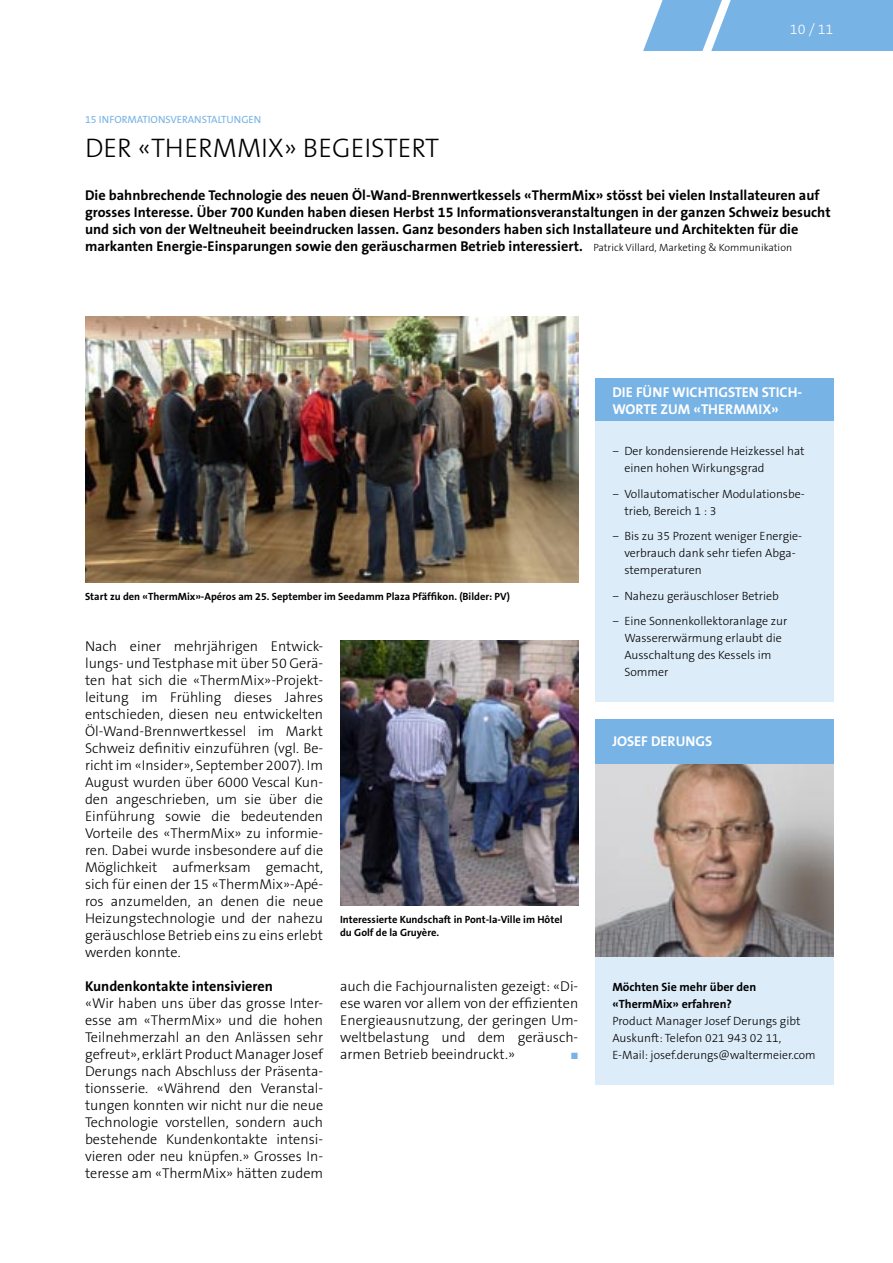
<style>
.page{position:relative;width:893px;height:1263px;background:#fff}
.page>*{position:absolute;margin:0;border:0;box-sizing:border-box;transform-origin:0 0}
.t1{font:300 27px "The Sans B3";color:#000}
.t2{font:300 14.25px/17px "The Sans B3";color:#000;text-align:justify}
.t3{font:700 14.25px/17px "The Sans B7";color:#000}
.t4{font:700 14.25px "The Sans B7";color:#fff}
.t5{font:300 14.25px "The Sans B3";color:#fff}
.t6{font:300 12px/17px "The Sans B3";color:#000}
.t7{font:700 12px/17px "The Sans B7";color:#000}
.t8{font:700 10.5px/12.8px "The Sans B7";color:#000}
.t9{font:10.5px "The Sans B5 Plain";color:#78b3e5}
.t10{font:9px "Zapf Dingbats";color:#78b3e5}
.s1{font-family:"The Sans B3";font-weight:300;font-size:10.5px}
</style>
<div class="page">
<img style="left:85px;top:317px;width:493px;height:266px">
<img style="left:340px;top:640px;width:238px;height:266px">
<svg style="left:643px;top:0;width:250px;height:51px"></svg>
<img style="left:595px;top:763px;width:238px;height:194px">
<div style="left:595px;top:719px;width:238px;height:44px;background:#78b3e5"></div>
<div style="left:595px;top:957px;width:238px;height:127px;background:#ddecf9"></div>
<div style="left:595px;top:421px;width:238px;height:281px;background:#ddecf9"></div>
<div style="left:595px;top:378px;width:238px;height:43px;background:#78b3e5"></div>
<p class="t5" style="left:790px;top:22px;width:45px">10 / 11</p>
<p class="t9" style="left:85px;top:114px;width:178px">15 INFORMATIONSVERANSTALTUNGEN</p>
<h1 class="t1" style="left:85px;top:134px;width:356px">Der «Th ermMix» begeistert</h1>
<p class="t3" style="left:85px;top:187px;width:747px">Die bahnbrechende Technologie des neuen Öl-Wand-Brennwertkessels «ThermMix» stösst bei vielen Installateuren auf grosses Interesse. Über 700 Kunden haben diesen Herbst 15 Informationsveranstaltungen in der ganzen Schweiz besucht und sich von der Weltneuheit beeindrucken lassen. Ganz besonders haben sich Installateure und Architekten für die markanten Energie-Einsparungen sowie den geräuscharmen Betrieb interessiert. <span class="s1">Patrick Villard, Marketing &amp; Kommunikation</span></p>
<p class="t8" style="left:85px;top:590px;width:426px">Start zu den «ThermMix»-Apéros am 25. September im Seedamm Plaza Pfäffikon. (Bilder: PV)</p>
<p class="t2" style="left:85px;top:638px;width:240px">Nach einer mehrjährigen E ntwick&shy;lungs- und Testphase mit über 50 Gerä&shy;ten hat sich die «ThermMix»-Projekt&shy;leitung im Frühling dieses Jahres entschieden, diesen neu entwickelten Öl-Wand-Brennwertkessel im Markt Schweiz definitiv einzuführen (vgl. Be&shy;richt im «I nsider», September 2007). I m August wurden über 6000 Vescal Kun&shy;den angeschrieben, um sie über die Einführung sowie die bedeutenden Vorteile des «ThermMix» zu informie&shy;ren. Dabei wurde insbesondere auf die Möglichkeit aufmerksam gemacht, sich für einen der 15 «ThermMix»-Apé&shy;ros anzumelden, an denen die neue Heizungstechnologie und der nahezu geräuschlose Betrieb eins zu eins erlebt werden konnte.</p>
<p class="t3" style="left:85px;top:978px;width:189px">Kundenkontakte intensivieren</p>
<p class="t2" style="left:85px;top:995px;width:240px">«Wir haben uns über das grosse I nter&shy;esse am «ThermMix» und die hohen Teilnehmerzahl an den Anlässen sehr gefreut», erklärt Product Manager Josef Derungs nach Abschluss der Präsenta&shy;tionsserie. «Während den Veranstal&shy;tungen konnten wir nicht nur die neue Technologie vorstellen, sondern auch bestehende Kundenkontakte intensi&shy;vieren oder neu knüpfen.» Grosses I n&shy;teresse am «ThermMix» hätten zudem</p>
<p class="t8" style="left:340px;top:913px;width:224px">Interessierte Kundschaft in Pont-la-Ville im Hôtel du Golf de la Gruyère.</p>
<p class="t2" style="left:340px;top:978px;width:240px">auch die Fachjournalisten gezeigt: «Di&shy;ese waren vor allem von der effizienten E nergieausnutzung, der geringen Um&shy;weltbelastung und dem geräusch&shy;armen Betrieb beeindruckt.»</p>
<p class="t10" style="left:571px;top:1051px;width:8px">■</p>
<p class="t4" style="left:612px;top:385px;width:33px">Die fünf</p>
<p class="t4" style="left:672px;top:385px;width:34px">wichtigsten</p>
<p class="t4" style="left:762px;top:385px;width:42px">Stich-</p>
<p class="t4" style="left:612px;top:402px;width:10px">worte</p>
<p class="t4" style="left:661px;top:402px;width:11px">zum</p>
<p class="t4" style="left:693px;top:402px;width:25px">«Therm</p>
<p class="t4" style="left:746px;top:402px;width:34px">Mix»</p>
<p class="t6" style="left:624px;top:443px;width:182px">Der kondensierende Heizkessel hat einen hohen Wirkungsgrad</p>
<p class="t6" style="left:624px;top:485px;width:182px">Vollautomatischer Modulationsbe&shy;trieb, Bereich 1 : 3</p>
<p class="t6" style="left:624px;top:528px;width:179px">Bis zu 35 Prozent weniger E nergie&shy;verbrauch dank sehr tiefen Abga&shy;stemperaturen</p>
<p class="t6" style="left:624px;top:583px;width:164px;line-height:25.5px">Nahezu geräuschloser Betrieb<br>Eine Sonnenkollektoranlage zur</p>
<p class="t6" style="left:624px;top:630px;width:159px">Wassererwärmung erlaubt die<br>Ausschaltung des Kessels im<br>Sommer</p>
<p class="t6" style="left:612px;top:443px;width:8px">−</p>
<p class="t6" style="left:612px;top:485px;width:8px">−</p>
<p class="t6" style="left:612px;top:528px;width:8px">−</p>
<p class="t6" style="left:612px;top:583px;width:8px;line-height:25.5px">− −</p>
<p class="t4" style="left:612px;top:733px;width:14px">Josef</p>
<p class="t4" style="left:651px;top:733px;width:10px">Derungs</p>
<p class="t7" style="left:612px;top:979px;width:145px">Möchten Sie mehr über den «ThermMix» erfahren?</p>
<p class="t6" style="left:612px;top:1013px;width:205px">Product Manager Josef Derungs gibt<br>Auskunft: Telefon 021 943 02 11,<br>E-Mail: josef.derungs@waltermeier.com</p>
</div>
